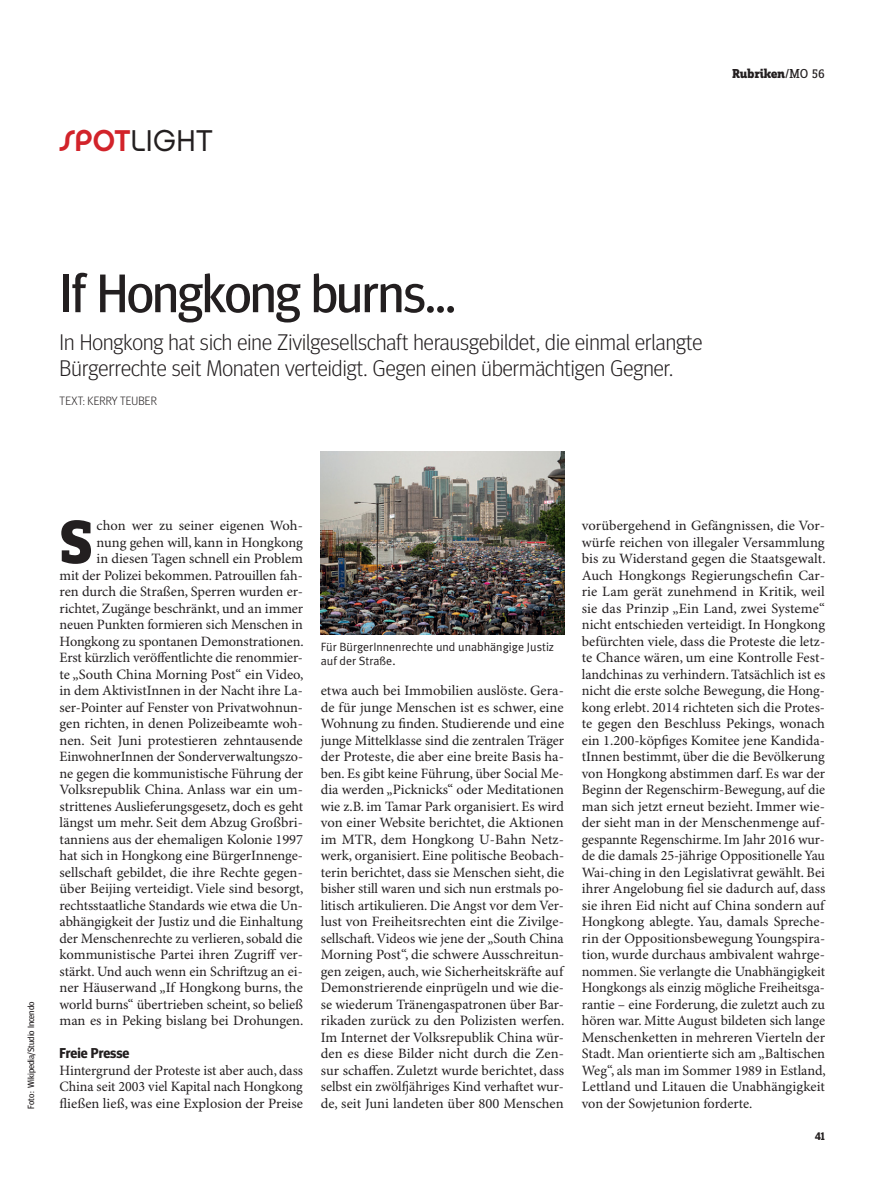
<style>
.page{position:relative;width:893px;height:1191px;background:#fff}
.page>*{position:absolute;margin:0;border:0;box-sizing:border-box;transform-origin:0 0}
.t1{font:800 63.75px "Zine Slab Dis";color:#231f20}
.t2{font:54px "Meta Headline";letter-spacing:-.01em;color:#231f20}
.t3{font:30px "Chalet London Nineteen Seventy";color:#231f20}
.t4{font:300 22.5px/25.5px "Meta Headline";letter-spacing:.005em;color:#231f20}
.t5{font:14.25px/16.5px "Minion Pro";letter-spacing:-.005em;color:#231f20;text-align:justify}
.t6{font:700 14.25px "Meta Headline";color:#231f20}
.t7{font:800 13.5px "Zine Slab Dis";color:#231f20}
.t8{font:12px/13.5px "Meta Plus Normal";color:#231f20}
.t9{font:300 12px "Meta Headline";letter-spacing:.015em;color:#231f20}
.t10{font:700 12px "Zine Slab Dis";color:#231f20}
.t11{font:9px "Meta Headline";color:#231f20}
.s1{font-family:"Chalet New York Nineteen Seventy";color:#d2232a}
.s2{font-weight:400}
</style>
<div class="page">
<img style="left:321px;top:452px;width:243px;height:182px">
<h3 class="t3" style="left:60px;top:130px;width:155px"><span class="s1">SPOT</span>LIGHT</h3>
<p class="t7" style="left:732px;top:69px;width:94px">Rubriken<span class="s2">/MO 56</span></p>
<h2 class="t2" style="left:60px;top:273px;width:398px">If Hongkong burns...</h2>
<h3 class="t4" style="left:60px;top:332px;width:644px">In Hongkong hat sich eine Zivilgesellschaft herausgebildet, die einmal erlangte<br>Bürgerrechte seit Monaten verteidigt. Gegen einen übermächtigen Gegner.</h3>
<p class="t9" style="left:60px;top:396px;width:99px">TEXT: KERRY TEUBER</p>
<p class="t11" style="left:28px;top:1108px;width:108px;rotate:-90deg">Foto: Wikipedia/Studio Incendo</p>
<p class="t5" style="left:60px;top:518px;width:246px;text-align:right">chon wer zu seiner eigenen Woh-<br>nung gehen will, kann in Hongkong<br>in diesen Tagen schnell ein Problem<br>mit der Polizei bekommen. Patrouillen fah&shy;ren durch die Straßen, Sperren wurden er&shy;richtet, Zugänge beschränkt, und an immer neuen Punkten formieren sich Menschen in Hongkong zu spontanen Demonstrationen.<br>Erst kürzlich veröffentlichte die renommier&shy;te „South China Morning Post“ ein Video, in dem AktivistInnen in der Nacht ihre La&shy;ser-Pointer auf Fenster von Privatwohnun&shy;gen richten, in denen Polizeibeamte woh&shy;nen. Seit Juni protestieren zehntausende EinwohnerInnen der Sonderverwaltungszo&shy;ne gegen die kommunistische Führung der Volksrepublik China. Anlass war ein um&shy;strittenes Auslieferungsgesetz, doch es geht längst um mehr. Seit dem Abzug Großbri&shy;tanniens aus der ehemaligen Kolonie 1997 hat sich in Hongkong eine BürgerInnenge&shy;sellschaft gebildet, die ihre Rechte gegen&shy;über Beijing verteidigt. Viele sind besorgt, rechtsstaatliche Standards wie etwa die Un&shy;abhängigkeit der Justiz und die Einhaltung der Menschenrechte zu verlieren, sobald die kommunistische Partei ihren Zugriff ver&shy;stärkt. Und auch wenn ein Schriftzug an ei&shy;ner Häuserwand „If Hongkong burns, the world burns“ übertrieben scheint, so beließ man es in Peking bislang bei Drohungen.</p>
<p class="t6" style="left:60px;top:1048px;width:71px">Freie Presse</p>
<p class="t5" style="left:60px;top:1063px;width:245px">Hintergrund der Proteste ist aber auch, dass China seit 2003 viel Kapital nach Hongkong fließen ließ, was eine Explosion der Preise</p>
<h1 class="t1" style="left:60px;top:519px;width:35px">S</h1>
<p class="t8" style="left:321px;top:641px;width:235px">Für BürgerInnenrechte und unabhängige Justiz auf der Straße.</p>
<p class="t5" style="left:321px;top:683px;width:245px">etwa auch bei Immobilien auslöste. Gera&shy;de für junge Menschen ist es schwer, eine Wohnung zu finden. Studierende und eine junge Mittelklasse sind die zentralen Träger der Proteste, die aber eine breite Basis ha&shy;ben. Es gibt keine Führung, über Social Me&shy;dia werden „Picknicks“ oder Meditationen wie z.B. im Tamar Park organisiert. Es wird von einer Website berichtet, die Aktionen im MTR, dem Hongkong U-Bahn Netz&shy;werk, organisiert. Eine politische Beobach&shy;terin berichtet, dass sie Menschen sieht, die bisher still waren und sich nun erstmals po&shy;litisch artikulieren. Die Angst vor dem Ver&shy;lust von Freiheitsrechten eint die Zivilge&shy;sellschaft. Videos wie jene der „South China Morning Post“, die schwere Ausschreitun&shy;gen zeigen, auch, wie Sicherheitskräfte auf Demonstrierende einprügeln und wie die&shy;se wiederum Tränengaspatronen über Bar&shy;rikaden zurück zu den Polizisten werfen.<br>Im Internet der Volksrepublik China wür&shy;den es diese Bilder nicht durch die Zen&shy;sur schaffen. Zuletzt wurde berichtet, dass selbst ein zwölfjähriges Kind verhaftet wur&shy;de, seit Juni landeten über 800 Menschen</p>
<p class="t5" style="left:582px;top:518px;width:245px">vorübergehend in Gefängnissen, die Vor&shy;würfe reichen von illegaler Versammlung bis zu Widerstand gegen die Staatsgewalt.<br>Auch Hongkongs Regierungschefin Car&shy;rie Lam gerät zunehmend in Kritik, weil sie das Prinzip „Ein Land, zwei Systeme“ nicht entschieden verteidigt. In Hongkong befürchten viele, dass die Proteste die letz&shy;te Chance wären, um eine Kontrolle Fest&shy;landchinas zu verhindern. Tatsächlich ist es nicht die erste solche Bewegung, die Hong&shy;kong erlebt. 2014 richteten sich die Protes&shy;te gegen den Beschluss Pekings, wonach ein 1.200-köpfiges Komitee jene Kandida&shy;tInnen bestimmt, über die die Bevölkerung von Hongkong abstimmen darf. Es war der Beginn der Regenschirm-Bewegung, auf die man sich jetzt erneut bezieht. Immer wie&shy;der sieht man in der Menschenmenge auf&shy;gespannte Regenschirme. Im Jahr 2016 wur&shy;de die damals 25-jährige Oppositionelle Yau Wai-ching in den Legislativrat gewählt. Bei ihrer Angelobung fiel sie dadurch auf, dass sie ihren Eid nicht auf China sondern auf Hongkong ablegte. Yau, damals Spreche&shy;rin der Oppositionsbewegung Youngspira&shy;tion, wurde durchaus ambivalent wahrge&shy;nommen. Sie verlangte die Unabhängigkeit Hongkongs als einzig mögliche Freiheitsga&shy;rantie – eine Forderung, die zuletzt auch zu hören war. Mitte August bildeten sich lange Menschenketten in mehreren Vierteln der Stadt. Man orientierte sich am „Baltischen Weg“, als man im Sommer 1989 in Estland, Lettland und Litauen die Unabhängigkeit von der Sowjetunion forderte.</p>
<p class="t10" style="left:815px;top:1128px;width:12px">41</p>
</div>
